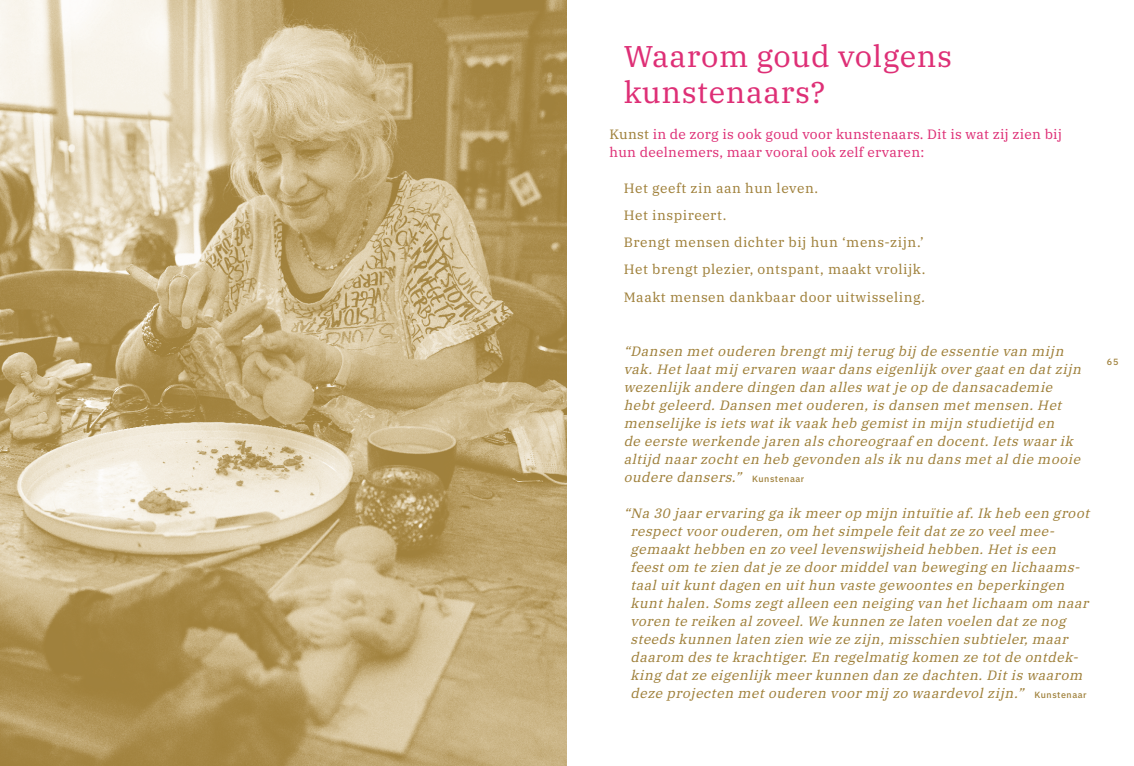
<style>
.page{position:relative;width:1134px;height:766px;background:#fff}
.page>*{position:absolute;margin:0;border:0;box-sizing:border-box;transform-origin:0 0}
.t1{font:30px/36px "IBM Plex Serif";letter-spacing:.02em;color:#de2f76}
.t2{font:italic 13.5px/18px "IBM Plex Serif";letter-spacing:.04em;color:#9f803a}
.t3{font:13.5px/27px "IBM Plex Serif";letter-spacing:.04em;color:#9f803a}
.t4{font:13.5px/18px "IBM Plex Serif";letter-spacing:.02em;color:#de2f76}
.t5{font:500 9px "IBM Plex Sans";color:#9f803a}
.s1{color:#9f803a}
.s2{font-style:italic}
.s3{font-family:"IBM Plex Sans";font-weight:500;font-style:normal;font-size:9px}
</style>
<div class="page">
<img style="left:0;top:0;width:567px;height:765px">
<h1 class="t1" style="left:624px;top:36px;width:330px">Waarom goud volgens kunstenaars?</h1>
<p class="t4" style="left:609px;top:124px;width:454px"><span class="s1">Kunst</span> in de zorg is ook goud voor kunstenaars. Dit is wat zij zien bij hun deelnemers, maar vooral ook zelf ervaren:</p>
<p class="t3" style="left:624px;top:174px;width:307px">Het geeft zin aan hun leven.<br>Het inspireert.<br>Brengt mensen dichter bij hun ‘mens-zijn.’ Het brengt plezier, ontspant, maakt vrolijk.<br>Maakt mensen dankbaar door uitwisseling<span class="s2">.</span></p>
<p class="t2" style="left:624px;top:340px;width:463px">“Dansen metouderen brengtmij terug bij de essentie van mijn vak.Hetlaatmij ervaren waar dans eigenlijk over gaaten datzijn wezenlijk andere dingen dan alles watje op de dansacademie hebtgeleerd.Dansen metouderen,is dansen metmensen.Het menselijke is iets watik vaak heb gemistin mijn studietijd en<br>de eerste werkende jaren als choreograafen docent.Iets waar ik altijd naar zochten heb gevonden als ik nu dans metaldie mooie oudere dansers.” <span class="s3">K u n s t e n a a r</span></p>
<p class="t2" style="left:630px;top:502px;width:464px;text-indent:-7px">“Na 30 jaar ervaring ga ik meer op mij n intuïtie af.Ik heb een groot respectvoor ouderen,om hetsimpele feitdatze zo veelmee&shy;gemaakthebben en zo veellevenswij sheid hebben.Hetis een feestom te zien datje ze door middelvan beweging en lichaams&shy;taaluitkuntdagen en uithun vaste gewoontes en beperkingen kunthalen.Soms zegtalleen een neiging van hetlichaam om naar voren te reiken alzoveel.We kunnen ze laten voelen datze nog steeds kunnen laten zien wie ze zijn,misschien subtieler,maar daarom des te krachtiger.En regelmatig komen ze totde ontdek&shy;king datze eigenlijk meer kunnen dan ze dachten.Ditis waarom deze projecten metouderen voor mij zo waardevolzijn.” <span class="s3">K u n s t e n a a r</span></p>
<p class="t5" style="left:1107px;top:354px;width:13px">65</p>
</div>
